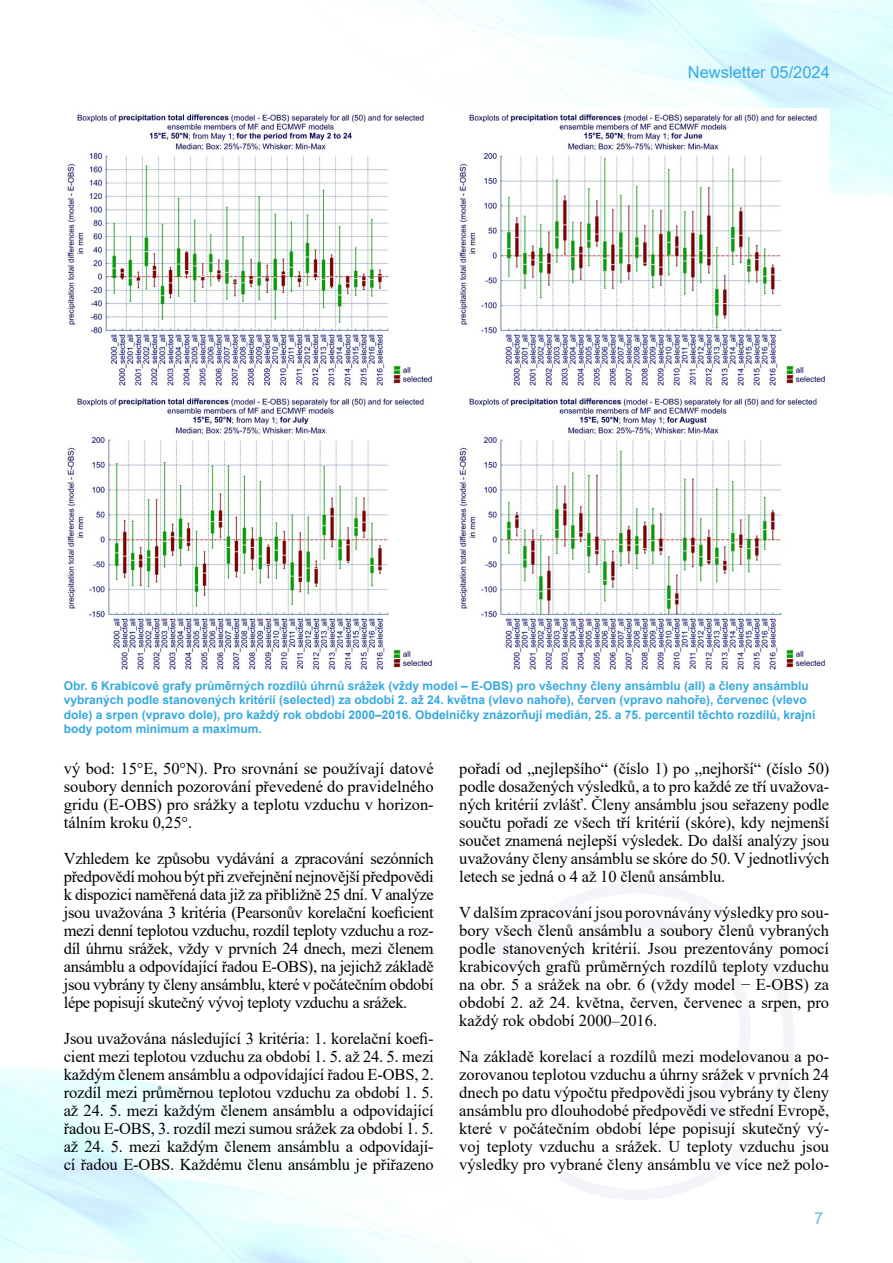
<style>
.page{position:relative;width:893px;height:1263px;background:#fff}
.page>*{position:absolute;margin:0;border:0;box-sizing:border-box;transform-origin:0 0}
.t1{font:16.5px/18px "Times New Roman";letter-spacing:-.005em;color:#000;text-align:justify}
.t2{font:16.5px "Arial";color:#36a9e1}
.t3{font:700 12px/14.4px "Arial";color:#36a9e1}
</style>
<div class="page">
<svg style="left:487px;top:883px;width:307px;height:333px"></svg>
<img style="left:64px;top:109px;width:372px;height:277px">
<img style="left:457px;top:109px;width:372px;height:277px">
<img style="left:64px;top:397px;width:372px;height:273px">
<img style="left:457px;top:397px;width:372px;height:273px">
<svg style="left:487px;top:925px;width:59px;height:70px"></svg>
<svg style="left:554px;top:898px;width:203px;height:252px"></svg>
<p class="t2" style="left:688px;top:61px;width:144px">Newsletter 05/2024</p>
<p class="t3" style="left:64px;top:678px;width:753px">Obr. 6 Krabicové grafy průměrných rozdílů úhrnů srážek (vždy model – E-OBS) pro všechny členy ansámblu (all) a členy ansámblu vybraných podle stanovených kritérií (selected) za období 2. až 24. května (vlevo nahoře), červen (vpravo nahoře), červenec (vlevo dole) a srpen (vpravo dole), pro každý rok období 2000–2016. Obdelníčky znázorňují medián, 25. a 75. percentil těchto rozdílů, krajní body potom minimum a maximum.</p>
<p class="t1" style="left:64px;top:759px;width:371px">vý bod: 15°E, 50°N). Pro srovnání se používají datové soubory denních pozorování převedené do pravidelného gridu (E-OBS) pro srážky a teplotu vzduchu v horizon&shy;tálním kroku 0,25°.</p>
<p class="t1" style="left:64px;top:849px;width:371px">Vzhledem ke způsobu vydávání a zpracování sezónních předpovědí mohou být při zveřejnění nejnovější předpovědi k dispozici naměřená data již za přibližně 25 dní. V analýze jsou uvažována 3 kritéria (Pearsonův korelační koeficient mezi denní teplotou vzduchu, rozdíl teploty vzduchu a roz&shy;díl úhrnu srážek, vždy v prvních 24 dnech, mezi členem ansámblu a odpovídající řadou E-OBS), na jejichž základě jsou vybrány ty členy ansámblu, které v počátečním období lépe popisují skutečný vývoj teploty vzduchu a srážek.</p>
<p class="t1" style="left:64px;top:1029px;width:371px">Jsou uvažována následující 3 kritéria: 1. korelační koefi&shy;cient mezi teplotou vzduchu za období 1. 5. až 24. 5. mezi každým členem ansámblu a odpovídající řadou E-OBS, 2. rozdíl mezi průměrnou teplotou vzduchu za období 1. 5. až 24. 5. mezi každým členem ansámblu a odpovídající řadou E-OBS, 3. rozdíl mezi sumou srážek za období 1. 5. až 24. 5. mezi každým členem ansámblu a odpovídají&shy;cí řadou E-OBS. Každému členu ansámblu je přiřazeno</p>
<p class="t1" style="left:459px;top:759px;width:371px">pořadí od „nejlepšího“ (číslo 1) po „nejhorší“ (číslo 50) podle dosažených výsledků, a to pro každé ze tří uvažova&shy;ných kritérií zvlášť. Členy ansámblu jsou seřazeny podle součtu pořadí ze všech tří kritérií (skóre), kdy nejmenší součet znamená nejlepší výsledek. Do další analýzy jsou uvažovány členy ansámblu se skóre do 50. V jednotlivých letech se jedná o 4 až 10 členů ansámblu.</p>
<p class="t1" style="left:459px;top:903px;width:371px">V dalším zpracování jsou porovnávány výsledky pro sou&shy;bory všech členů ansámblu a soubory členů vybraných podle stanovených kritérií. Jsou prezentovány pomocí krabicových grafů průměrných rozdílů teploty vzduchu na obr. 5 a srážek na obr. 6 (vždy model − E-OBS) za období 2. až 24. května, červen, červenec a srpen, pro každý rok období 2000–2016.</p>
<p class="t1" style="left:459px;top:1047px;width:371px">Na základě korelací a rozdílů mezi modelovanou a po&shy;zorovanou teplotou vzduchu a úhrny srážek v prvních 24 dnech po datu výpočtu předpovědi jsou vybrány ty členy ansámblu pro dlouhodobé předpovědi ve střední Evropě, které v počátečním období lépe popisují skutečný vý&shy;voj teploty vzduchu a srážek. U teploty vzduchu jsou výsledky pro vybrané členy ansámblu ve více než polo-</p>
<p class="t2" style="left:814px;top:1207px;width:11px">7</p>
</div>
